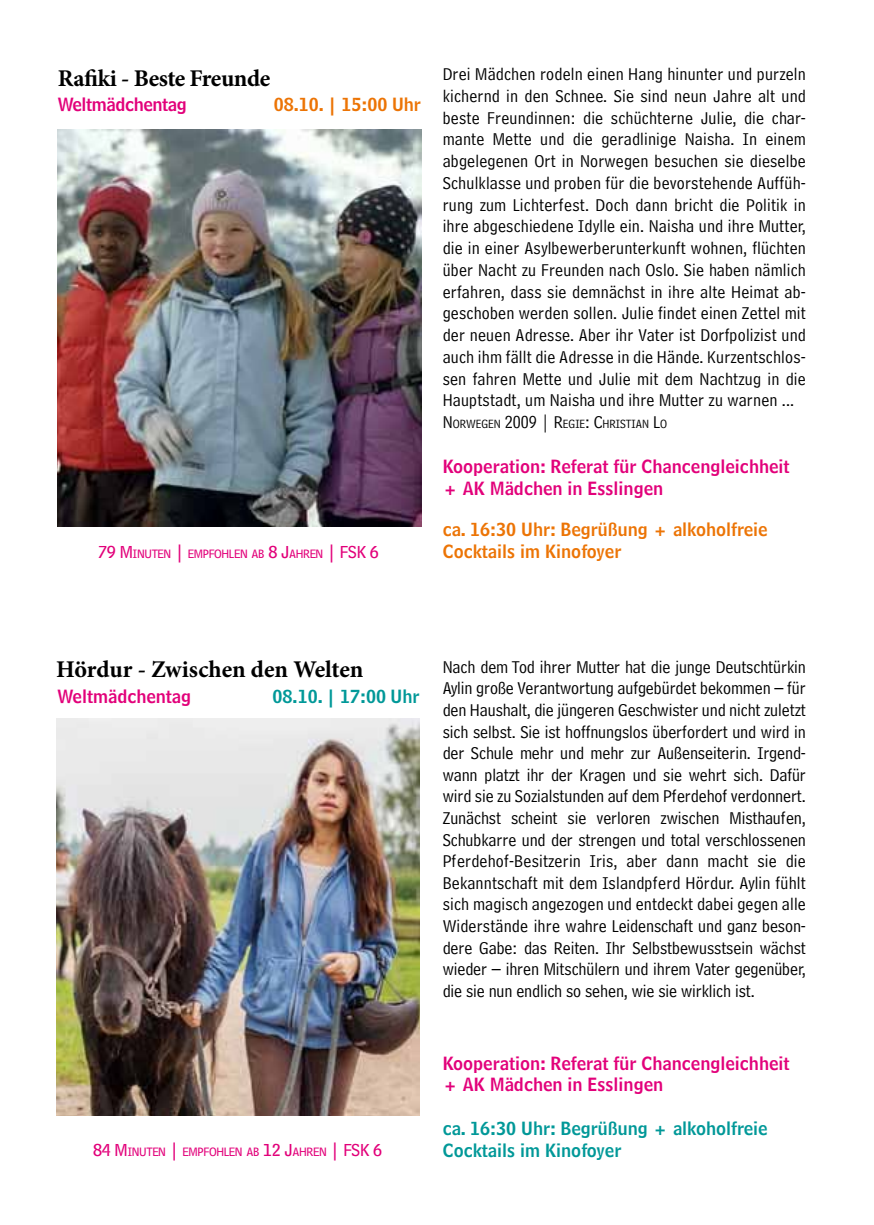
<style>
.page{position:relative;width:874px;height:1225px;background:#fff}
.page>*{position:absolute;margin:0;border:0;box-sizing:border-box;transform-origin:0 0}
.t1{font:700 24px "Minion Pro";letter-spacing:-.01em;color:#000}
.t2{font:18px/21.8px "Bell Centennial Address";letter-spacing:-.005em;color:#000;text-align:justify}
.t3{font:18px/21.6px "Bell Centennial Name And Number";color:#e2007a}
.t4{font:18px "Bell Centennial Name And Number";color:#ec7405}
.t5{font:18px "Bell Centennial Name And Number";color:#009898}
.t6{font:18px "Bell Centennial Name And Number";letter-spacing:-.02em;color:#e2007a}
.t7{font:12.6px "Bell Centennial Sub Caption";letter-spacing:-.03em;color:#e2007a}
.t8{font:12.6px "Bell Centennial Address";color:#000}
.s1{font-size:18px}
</style>
<div class="page">
<img style="left:58px;top:129px;width:363px;height:397px">
<img style="left:56px;top:719px;width:363px;height:396px">
<h1 class="t1" style="left:58px;top:61px;width:214px">Rafiki - Beste Freunde</h1>
<p class="t6" style="left:58px;top:93px;width:130px">Weltmädchentag</p>
<p class="t4" style="left:273px;top:93px;width:149px">08.10. | 15:00 Uhr</p>
<p class="t2" style="left:442px;top:63px;width:364px">Drei Mädchen rodeln einen Hang hinunter und purzeln kichernd in den Schnee. Sie sind neun Jahre alt und beste Freundinnen: die schüchterne Julie, die char&shy;mante Mette und die geradlinige Naisha. In einem abgelegenen Ort in Norwegen besuchen sie dieselbe Schulklasse und proben für die bevorstehende Auffüh&shy;rung zum Lichterfest. Doch dann bricht die Politik in ihre abgeschiedene Idylle ein. Naisha und ihre Mutter, die in einer Asylbewerberunterkunft wohnen, flüchten über Nacht zu Freunden nach Oslo. Sie haben nämlich erfahren, dass sie demnächst in ihre alte Heimat ab&shy;geschoben werden sollen. Julie findet einen Zettel mit der neuen Adresse. Aber ihr Vater ist Dorfpolizist und auch ihm fällt die Adresse in die Hände. Kurzentschlos&shy;sen fahren Mette und Julie mit dem Nachtzug in die Hauptstadt, um Naisha und ihre Mutter zu warnen ...</p>
<p class="t8" style="left:442px;top:416px;width:226px"><span class="s1">N</span> ORWEGEN <span class="s1">2009 | R</span>EGIE<span class="s1">: C</span>HRISTIAN <span class="s1">L</span>O</p>
<p class="t3" style="left:442px;top:456px;width:348px">Kooperation: Referat für Chancengleichheit + AK Mädchen in Esslingen</p>
<p class="t4" style="left:442px;top:518px;width:326px">ca. 16:30 Uhr: Begrüßung + alkoholfreie</p>
<p class="t7" style="left:98px;top:546px;width:282px"><span class="s1">79 M</span>INUTEN <span class="s1">|</span> EMPFOHLEN AB <span class="s1">8 J</span>AHREN <span class="s1">| FSK 6</span></p>
<p class="t4" style="left:442px;top:540px;width:180px">Cocktails im Kinofoyer</p>
<h1 class="t1" style="left:56px;top:653px;width:308px">Hördur - Zwischen den Welten</h1>
<p class="t3" style="left:58px;top:685px;width:135px">Weltmädchentag</p>
<p class="t5" style="left:272px;top:685px;width:148px">08.10. | 17:00 Uhr</p>
<p class="t2" style="left:442px;top:656px;width:364px">Nach dem Tod ihrer Mutter hat die junge Deutschtürkin Aylin große Verantwortung aufgebürdet bekommen – für den Haushalt, die jüngeren Geschwister und nicht zuletzt sich selbst. Sie ist hoffnungslos überfordert und wird in der Schule mehr und mehr zur Außenseiterin. Irgend&shy;wann platzt ihr der Kragen und sie wehrt sich. Dafür wird sie zu Sozialstunden auf dem Pferdehof verdonnert.<br>Zunächst scheint sie verloren zwischen Misthaufen, Schubkarre und der strengen und total verschlossenen Pferdehof-Besitzerin Iris, aber dann macht sie die Bekanntschaft mit dem Islandpferd Hördur. Aylin fühlt sich magisch angezogen und entdeckt dabei gegen alle Widerstände ihre wahre Leidenschaft und ganz beson&shy;dere Gabe: das Reiten. Ihr Selbstbewusstsein wächst wieder – ihren Mitschülern und ihrem Vater gegenüber, die sie nun endlich so sehen, wie sie wirklich ist.</p>
<p class="t3" style="left:442px;top:1052px;width:348px">Kooperation: Referat für Chancengleichheit + AK Mädchen in Esslingen</p>
<p class="t5" style="left:442px;top:1116px;width:326px">ca. 16:30 Uhr: Begrüßung + alkoholfreie</p>
<p class="t7" style="left:93px;top:1144px;width:290px"><span class="s1">84 M</span>INUTEN <span class="s1">|</span> EMPFOHLEN AB <span class="s1">12 J</span>AHREN <span class="s1">| FSK 6</span></p>
<p class="t5" style="left:442px;top:1138px;width:180px">Cocktails im Kinofoyer</p>
</div>
